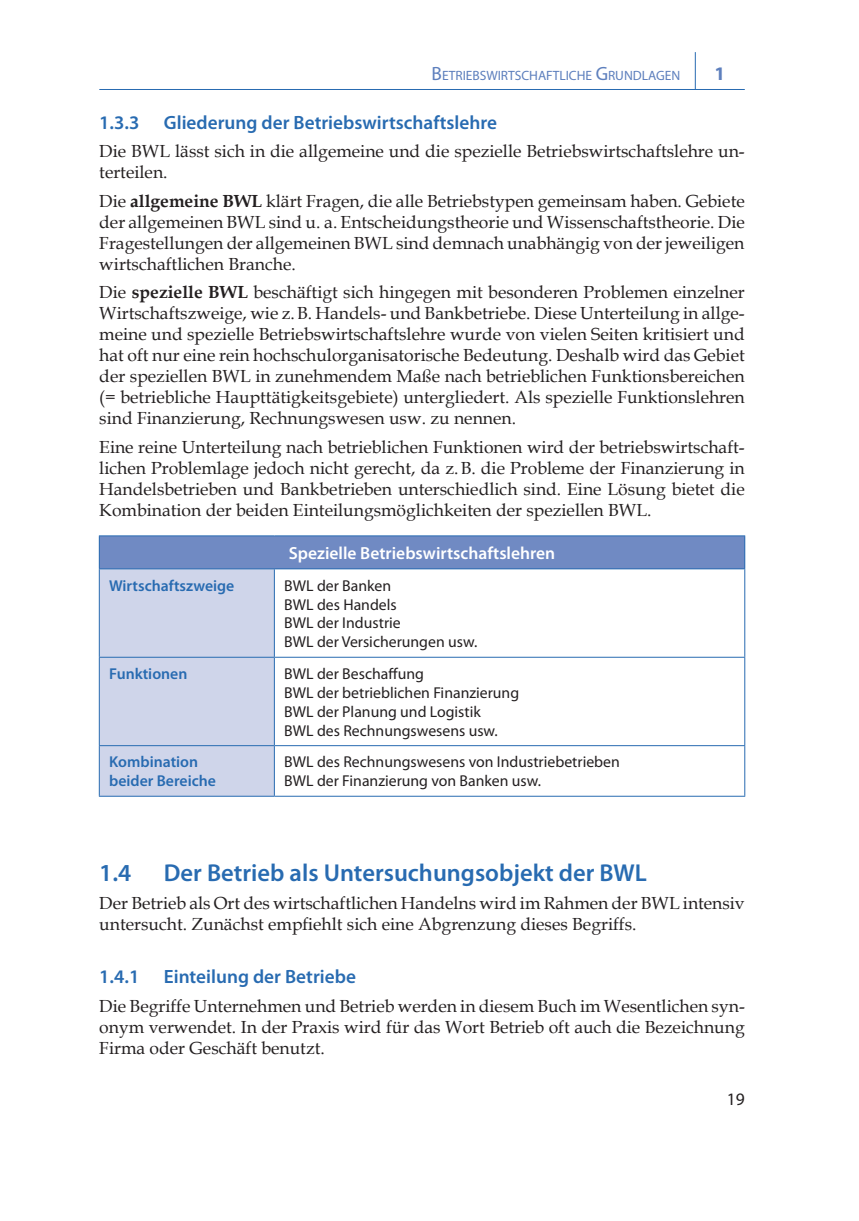
<style>
.page{position:relative;width:859px;height:1221px;background:#fff}
.page>*{position:absolute;margin:0;border:0;box-sizing:border-box;transform-origin:0 0}
.t1{font:600 24.5px "Myriad Pro";color:#286bb1}
.t2{font:600 19.25px "Myriad Pro";color:#286bb1}
.t3{font:700 19.25px "Myriad Pro";color:#5d7fbd}
.t4{font:17.5px/21px "Book Antiqua";color:#231f20;text-align:justify}
.t5{font:600 17.5px "Myriad Pro";color:#fff}
.t6{font:17.5px "Myriad Pro";color:#231f20}
.t7{font:15.75px/18.9px "Myriad Pro";color:#231f20}
.t8{font:600 15.75px/18.9px "Myriad Pro";color:#286bb1}
.t9{font:13.47px "Myriad Pro";letter-spacing:-.005em;color:#5d7fbd}
.s1{font-size:19.25px}
.s2{font-weight:700}
</style>
<div class="page">
<hr style="left:99px;top:89px;width:645px;height:1px;background:#286bb1">
<hr style="left:694px;top:52px;width:1px;height:37px;background:#286bb1">
<div style="left:99px;top:536px;width:645px;height:33px;background:#708ac3"></div>
<div style="left:100px;top:569px;width:174px;height:226px;background:#cfd5ea"></div>
<hr style="left:99px;top:568px;width:175px;height:1px;background:#286bb1">
<hr style="left:274px;top:568px;width:471px;height:1px;background:#286bb1">
<hr style="left:274px;top:569px;width:1px;height:87px;background:#286bb1">
<hr style="left:99px;top:656px;width:175px;height:1px;background:#286bb1">
<hr style="left:274px;top:656px;width:471px;height:1px;background:#286bb1">
<hr style="left:274px;top:657px;width:1px;height:88px;background:#286bb1">
<hr style="left:99px;top:745px;width:175px;height:1px;background:#286bb1">
<hr style="left:274px;top:745px;width:471px;height:1px;background:#286bb1">
<hr style="left:274px;top:746px;width:1px;height:49px;background:#286bb1">
<hr style="left:99px;top:535px;width:175px;height:1px;background:#286bb1">
<hr style="left:99px;top:536px;width:1px;height:32px;background:#286bb1">
<hr style="left:274px;top:535px;width:471px;height:1px;background:#286bb1">
<hr style="left:744px;top:536px;width:1px;height:32px;background:#286bb1">
<hr style="left:99px;top:569px;width:1px;height:87px;background:#286bb1">
<hr style="left:744px;top:569px;width:1px;height:87px;background:#286bb1">
<hr style="left:99px;top:657px;width:1px;height:88px;background:#286bb1">
<hr style="left:744px;top:657px;width:1px;height:88px;background:#286bb1">
<hr style="left:99px;top:746px;width:1px;height:49px;background:#286bb1">
<hr style="left:744px;top:746px;width:1px;height:49px;background:#286bb1">
<hr style="left:99px;top:795px;width:175px;height:1px;background:#286bb1">
<hr style="left:274px;top:795px;width:471px;height:1px;background:#286bb1">
<p class="t9" style="left:431px;top:67px;width:250px"><span class="s1">B</span>ETRIEBSWIRTSCHAFTLICHE <span class="s1">G</span>RUNDLAGEN</p>
<p class="t3" style="left:714px;top:63px;width:12px">1</p>
<p class="t2" style="left:99px;top:110px;width:42px">1.3.3</p>
<p class="t2" style="left:164px;top:110px;width:334px">Gliederung der Betriebswirtschaftslehre</p>
<p class="t4" style="left:99px;top:140px;width:646px">Die BWL lässt sich in die allgemeine und die spezielle Betriebswirtschaftslehre un&shy;terteilen.</p>
<p class="t4" style="left:99px;top:190px;width:646px">Die <span class="s2">allgemeine BWL</span> klärt Fragen, die alle Betriebstypen gemeinsam haben. Gebiete der allgemeinen BWL sind u. a. Entscheidungstheorie und Wissenschaftstheorie. Die Fragestellungen der allgemeinen BWL sind demnach unabhängig von der jeweiligen wirtschaftlichen Branche.</p>
<p class="t4" style="left:99px;top:281px;width:646px">Die <span class="s2">spezielle BWL</span> beschäftigt sich hingegen mit besonderen Problemen einzelner Wirtschaftszweige, wie z.B. Handels- und Bankbetriebe. Diese Unterteilung in allge&shy;meine und spezielle Betriebswirtschaftslehre wurde von vielen Seiten kritisiert und hat oft nur eine rein hochschulorganisatorische Bedeutung. Deshalb wird das Gebiet der speziellen BWL in zunehmendem Maße nach betrieblichen Funktionsbereichen (= betriebliche Haupttätigkeitsgebiete) untergliedert. Als spezielle Funktionslehren sind Finanzierung, Rechnungswesen usw. zu nennen.</p>
<p class="t4" style="left:99px;top:435px;width:646px">Eine reine Unterteilung nach betrieblichen Funktionen wird der betriebswirtschaft&shy;lichen Problemlage jedoch nicht gerecht, da z.B. die Probleme der Finanzierung in Handelsbetrieben und Bankbetrieben unterschiedlich sind. Eine Lösung bietet die Kombination der beiden Einteilungsmöglichkeiten der speziellen BWL.</p>
<p class="t5" style="left:288px;top:542px;width:268px">Spezielle Betriebswirtschaftslehren</p>
<p class="t8" style="left:109px;top:575px;width:127px">Wirtschaftszweige</p>
<p class="t7" style="left:284px;top:575px;width:194px">BWL der Banken<br>BWL des Handels<br>BWL der Industrie<br>BWL der Versicherungen usw.</p>
<p class="t8" style="left:109px;top:663px;width:80px">Funktionen</p>
<p class="t7" style="left:284px;top:664px;width:236px">BWL der Beschaffung<br>BWL der betrieblichen Finanzierung<br>BWL der Planung und Logistik<br>BWL des Rechnungswesens usw.</p>
<p class="t8" style="left:109px;top:752px;width:108px">Kombination beider Bereiche</p>
<p class="t7" style="left:284px;top:752px;width:337px">BWL des Rechnungswesens von Industriebetrieben<br>BWL der Finanzierung von Banken usw.</p>
<h1 class="t1" style="left:99px;top:856px;width:34px">1.4</h1>
<h1 class="t1" style="left:164px;top:856px;width:484px">Der Betrieb als Untersuchungsobjekt der BWL</h1>
<p class="t4" style="left:99px;top:892px;width:646px">Der Betrieb als Ort des wirtschaftlichen Handelns wird im Rahmen der BWL intensiv untersucht. Zunächst empfiehlt sich eine Abgrenzung dieses Begriffs.</p>
<p class="t2" style="left:99px;top:964px;width:42px">1.4.1</p>
<p class="t2" style="left:164px;top:964px;width:193px">Einteilung der Betriebe</p>
<p class="t4" style="left:99px;top:994px;width:646px">Die Begriffe Unternehmen und Betrieb werden in diesem Buch im Wesentlichen syn&shy;onym verwendet. In der Praxis wird für das Wort Betrieb oft auch die Bezeichnung Firma oder Geschäft benutzt.</p>
<p class="t6" style="left:726px;top:1088px;width:19px">19</p>
</div>
